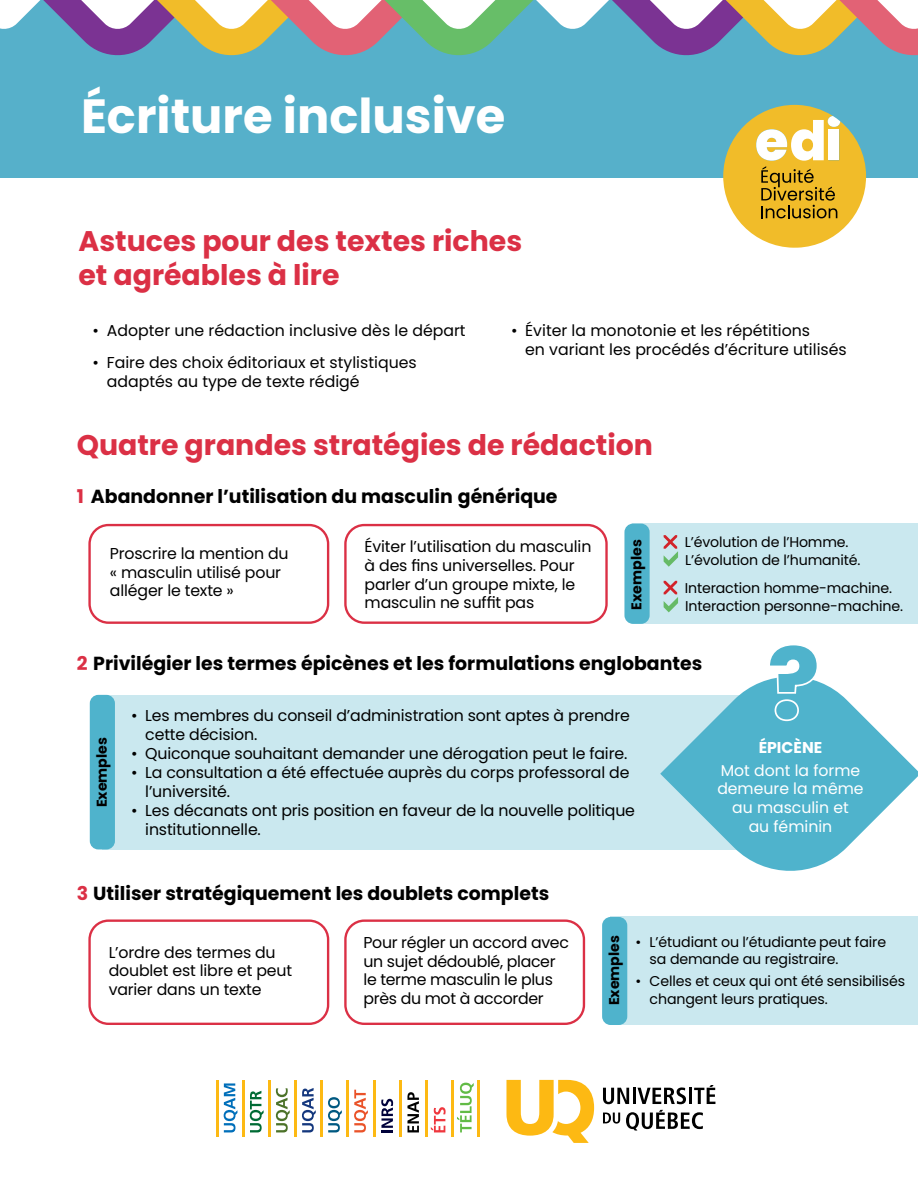
<style>
.page{position:relative;width:918px;height:1188px;background:#fff}
.page>*{position:absolute;margin:0;border:0;box-sizing:border-box;transform-origin:0 0}
.t1{font:700 48px "Poppins";color:#fff}
.t2{font:700 28.35px/34px "Poppins";color:#db3045}
.t3{font:700 18.9px "Poppins";color:#000}
.t4{font:15.75px/18.9px "Poppins";letter-spacing:-.01em;color:#000}
.t5{font:15.6px/18.8px "Poppins";color:#fff;text-align:center}
.t6{font:700 15.6px "Poppins";color:#fff}
.t7{font:14.25px/18px "Poppins";letter-spacing:-.01em;color:#000}
.t8{font:700 14.25px "Poppins";color:#000}
.s1{color:#db3045}
</style>
<div class="page">
<div style="left:0;top:0;width:918px;height:178px;background:#56b0ca"></div>
<svg style="left:0;top:0;width:918px;height:56px"></svg>
<svg style="left:723px;top:105px;width:143px;height:143px"></svg>
<div style="left:632px;top:524px;width:286px;height:100px;background:#cae8ef"></div>
<div style="left:624px;top:524px;width:26px;height:100px;background:#4fb3cc;border-radius:9px"></div>
<div style="left:102px;top:695px;width:644px;height:154px;background:#cae8ef"></div>
<div style="left:90px;top:695px;width:25px;height:154px;background:#4fb3cc;border-radius:9px"></div>
<div style="left:344px;top:524px;width:264px;height:100px;border:2px solid #db3045;border-radius:19px"></div>
<div style="left:88px;top:524px;width:241px;height:100px;border:2px solid #db3045;border-radius:19px"></div>
<svg style="left:660px;top:680px;width:258px;height:191px;fill:#4fb3cc"></svg>
<svg style="left:767px;top:645px;width:52px;height:77px"></svg>
<svg style="left:664px;top:535px;width:14px;height:32px"></svg>
<svg style="left:664px;top:581px;width:14px;height:31px"></svg>
<div style="left:610px;top:917px;width:308px;height:108px;background:#cae8ef"></div>
<div style="left:602px;top:917px;width:25px;height:108px;background:#4fb3cc;border-radius:9px"></div>
<div style="left:344px;top:919px;width:241px;height:106px;border:2px solid #db3045;border-radius:19px"></div>
<div style="left:88px;top:919px;width:241px;height:106px;border:2px solid #db3045;border-radius:19px"></div>
<svg style="left:224px;top:1083px;width:13px;height:49px"></svg>
<svg style="left:250px;top:1091px;width:14px;height:41px"></svg>
<svg style="left:276px;top:1088px;width:14px;height:44px"></svg>
<svg style="left:302px;top:1088px;width:14px;height:44px"></svg>
<svg style="left:328px;top:1097px;width:14px;height:35px"></svg>
<svg style="left:354px;top:1090px;width:14px;height:42px"></svg>
<svg style="left:381px;top:1099px;width:12px;height:33px"></svg>
<svg style="left:407px;top:1092px;width:12px;height:40px"></svg>
<svg style="left:431px;top:1107px;width:15px;height:25px"></svg>
<svg style="left:457px;top:1083px;width:17px;height:49px"></svg>
<hr style="left:242px;top:1080px;width:2px;height:56px;background:#fdb913">
<hr style="left:269px;top:1080px;width:2px;height:56px;background:#fdb913">
<hr style="left:295px;top:1080px;width:2px;height:56px;background:#fdb913">
<hr style="left:321px;top:1080px;width:2px;height:56px;background:#fdb913">
<hr style="left:347px;top:1080px;width:2px;height:56px;background:#fdb913">
<hr style="left:373px;top:1080px;width:2px;height:56px;background:#fdb913">
<hr style="left:399px;top:1080px;width:2px;height:56px;background:#fdb913">
<hr style="left:425px;top:1080px;width:2px;height:56px;background:#fdb913">
<hr style="left:452px;top:1080px;width:2px;height:56px;background:#fdb913">
<hr style="left:478px;top:1080px;width:2px;height:56px;background:#fdb913">
<hr style="left:216px;top:1080px;width:2px;height:56px;background:#fdb913">
<svg style="left:506px;top:1080px;width:88px;height:63px"></svg>
<svg style="left:603px;top:1088px;width:26px;height:16px"></svg>
<hr style="left:633px;top:1088px;width:3px;height:16px;background:#000">
<svg style="left:638px;top:1087px;width:48px;height:17px"></svg>
<hr style="left:689px;top:1088px;width:3px;height:16px;background:#000">
<svg style="left:694px;top:1085px;width:21px;height:19px"></svg>
<svg style="left:603px;top:1113px;width:17px;height:11px"></svg>
<svg style="left:626px;top:1110px;width:77px;height:21px"></svg>
<h1 class="t1" style="left:81px;top:88px;width:426px">Écriture inclusive</h1>
<h2 class="t2" style="left:78px;top:224px;width:445px">Astuces pour des textes riches et agréables à lire</h2>
<p class="t4" style="left:93px;top:322px;width:375px">• Adopter une rédaction inclusive dès le départ</p>
<p class="t4" style="left:107px;top:353px;width:311px;text-indent:-14px">• Faire des choix éditoriaux et stylistiques adaptés au type de texte rédigé</p>
<p class="t4" style="left:525px;top:322px;width:323px;text-indent:-14px">• Éviter la monotonie et les répétitions<br>en variant les procédés d’écriture utilisés</p>
<h2 class="t2" style="left:77px;top:428px;width:578px">Quatre grandes stratégies de rédaction</h2>
<p class="t3" style="left:77px;top:486px;width:482px"><span class="s1">1</span> Abandonner l’utilisation du masculin générique</p>
<p class="t4" style="left:110px;top:544px;width:180px">Proscrire la mention du « masculin utilisé pour alléger le texte »</p>
<p class="t4" style="left:365px;top:537px;width:228px">Éviter l’utilisation du masculin à des fins universelles. Pour parler d’un groupe mixte, le masculin ne suffit pas</p>
<p class="t8" style="left:628px;top:610px;width:72px;rotate:-90deg">Exemples</p>
<p class="t7" style="left:685px;top:533px;width:177px">L’évolution de l’Homme.<br>L’évolution de l’humanité.</p>
<p class="t7" style="left:685px;top:579px;width:220px">Interaction homme-machine.<br>Interaction personne-machine.</p>
<p class="t3" style="left:77px;top:653px;width:627px"><span class="s1">2</span> Privilégier les termes épicènes et les formulations englobantes</p>
<p class="t8" style="left:94px;top:807px;width:72px;rotate:-90deg">Exemples</p>
<p class="t4" style="left:145px;top:706px;width:486px;text-indent:-14px">• Les membres du conseil d’administration sont aptes à prendre cette décision.</p>
<p class="t4" style="left:131px;top:744px;width:498px">• Quiconque souhaitant demander une dérogation peut le faire.</p>
<p class="t4" style="left:145px;top:763px;width:486px;text-indent:-14px">• La consultation a été effectuée auprès du corps professoral de l’université.</p>
<p class="t4" style="left:145px;top:801px;width:491px;text-indent:-14px">• Les décanats ont pris position en faveur de la nouvelle politique institutionnelle.</p>
<p class="t6" style="left:759px;top:739px;width:65px">ÉPICÈNE</p>
<p class="t5" style="left:717px;top:761px;width:148px">Mot dont la forme demeure la même au masculin et<br>au féminin</p>
<p class="t3" style="left:77px;top:882px;width:474px"><span class="s1">3</span> Utiliser stratégiquement les doublets complets</p>
<p class="t4" style="left:109px;top:943px;width:185px">L’ordre des termes du doublet est libre et peut varier dans un texte</p>
<p class="t4" style="left:364px;top:933px;width:207px">Pour régler un accord avec un sujet dédoublé, placer le terme masculin le plus près du mot à accorder</p>
<p class="t8" style="left:606px;top:1005px;width:72px;rotate:-90deg">Exemples</p>
<p class="t7" style="left:650px;top:933px;width:238px;line-height:17.4px;text-indent:-14px">• L’étudiant ou l’étudiante peut faire sa demande au registraire.</p>
<p class="t7" style="left:650px;top:973px;width:257px;line-height:17.4px;text-indent:-14px">• Celles et ceux qui ont été sensibilisés changent leurs pratiques.</p>
</div>
